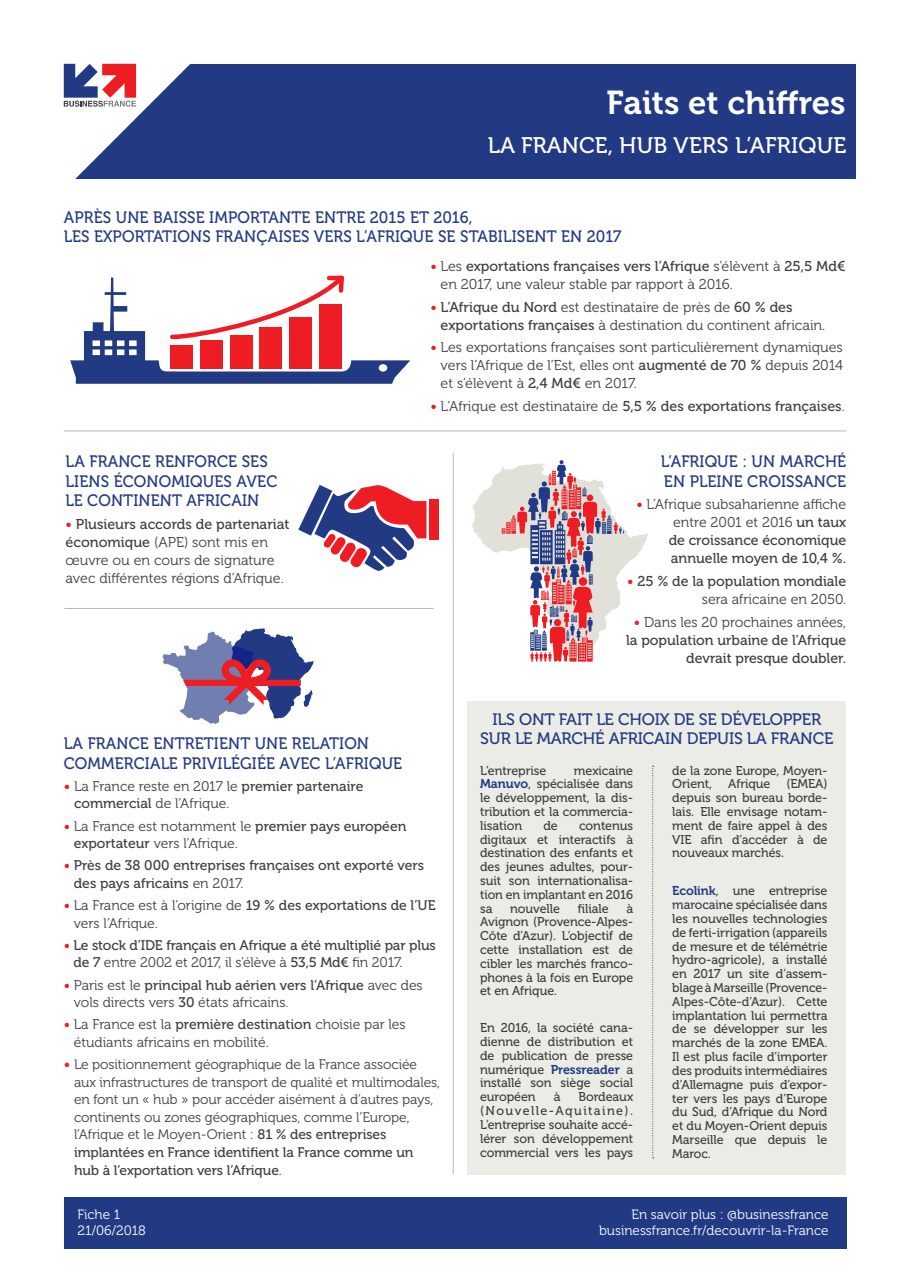
<style>
.page{position:relative;width:910px;height:1280px;background:#fff}
.page>*{position:absolute;margin:0;border:0;box-sizing:border-box;transform-origin:0 0}
.t1{font:33px "Museo 700";color:#fff}
._01_Accroche{font:22.5px "Museo 500";letter-spacing:.01em;color:#fff}
.t2{font:16.5px/19.5px "Museo 500";letter-spacing:.01em;color:#223a84;scale:.95 1}
.t3{font:16.5px/19.5px "Museo 500";letter-spacing:-.01em;color:#223a84;text-align:center}
.t4{font:14.25px/18px "Museo 300";color:#3e3e3f}
.t5{font:14.25px/18px "Museo 500";color:#3e3e3f;text-align:right}
.t6{font:13.95px/17.5px "Museo 300";color:#3e3e3f}
.t7{font:13.95px/17.5px "Museo 500";letter-spacing:-.005em;color:#3e3e3f}
.t8{font:13.8px/17.5px "Museo 300";letter-spacing:-.005em;color:#3e3e3f}
.t9{font:13.5px "Museo 300";color:#fff}
.t10{font:12.75px/13.8px "Museo 500";letter-spacing:-.005em;color:#3e3e3f;text-align:justify}
.s1{font-family:"Museo 500";color:#ee1d23}
.s2{font-family:"Museo 500"}
.s3{color:#ee1d23}
.s4{font-family:"Museo 300"}
.s5{font-family:"Museo 500";font-size:14.25px;color:#ee1d23}
.s6{font-family:"Museo 700";color:#223a84}
</style>
<div class="page">
<hr style="left:453px;top:453px;width:1px;height:721px;background:#bbb5bb">
<hr style="left:64px;top:431px;width:782px;height:1px;background:#bbb5bb">
<svg style="left:70px;top:275px;width:340px;height:109px"></svg>
<hr style="left:64px;top:608px;width:370px;height:1px;background:#bbb5bb">
<div style="left:429px;top:499px;width:10px;height:41px;background:#ee1d23"></div>
<svg style="left:298px;top:485px;width:128px;height:86px"></svg>
<svg style="left:472px;top:460px;width:175px;height:202px"></svg>
<svg style="left:163px;top:628px;width:150px;height:96px"></svg>
<div style="left:468px;top:701px;width:378px;height:473px;background:#ecece6"></div>
<svg style="left:652px;top:766px;width:2px;height:392px"></svg>
<div style="left:64px;top:64px;width:791px;height:115px;background:#223a84"></div>
<svg style="left:63px;top:63px;width:127px;height:116px"></svg>
<div style="left:64px;top:1197px;width:782px;height:51px;background:#223a84"></div>
<p class="t1" style="left:607px;top:84px;width:240px">Faits et chiffres</p>
<p class="_01_Accroche" style="left:488px;top:133px;width:360px">LA FRANCE, HUB VERS L’AFRIQUE</p>
<p class="t2" style="left:64px;top:208px;width:589px;line-height:18.8px">APRÈS UNE BAISSE IMPORTANTE ENTRE 2015 ET 2016,<br>LES EXPORTATIONS FRANÇAISES VERS L’AFRIQUE SE STABILISENT EN 2017</p>
<p class="t4" style="left:441px;top:258px;width:406px;text-indent:-10px"><span class="s1">•</span> Les <span class="s2">exportations françaises vers l’Afrique</span> s’élèvent à <span class="s2">25,5 Md€ </span>en 2017, une valeur stable par rapport à 2016.</p>
<p class="t4" style="left:441px;top:298px;width:386px;text-indent:-10px"><span class="s1">•</span> <span class="s2">L’Afrique du Nord</span> est destinataire de près de <span class="s2">60 % des exportations françaises</span> à destination du continent africain.</p>
<p class="t4" style="left:441px;top:339px;width:404px;text-align:justify;text-indent:-10px"><span class="s1">•</span> Les exportations françaises sont particulièrement dynamiques vers l’Afrique de l’Est, elles ont <span class="s2">augmenté de 70 %</span> depuis 2014 et s’élèvent à <span class="s2">2,4 Md€</span> en 2017.</p>
<p class="t5" style="left:430px;top:397px;width:416px"><span class="s3">•</span> <span class="s4">L’Afrique est destinataire de</span> 5,5 % des exportations françaises<span class="s4">.</span></p>
<p class="t2" style="left:661px;top:452px;width:197px">L’AFRIQUE : UN MARCHÉ<br>EN PLEINE CROISSANCE</p>
<p class="t5" style="left:636px;top:496px;width:211px"><span class="s3">•</span> <span class="s4">L’Afrique subsaharienne affiche entre 2001 et 2016</span> un taux<br>de croissance économique annuelle moyen de 10,4 %.</p>
<p class="t5" style="left:627px;top:572px;width:221px"><span class="s3">•</span> 25 % de la population mondiale <span class="s4">sera africaine en 2050.</span></p>
<p class="t5" style="left:626px;top:613px;width:222px"><span class="s3">•</span> <span class="s4">Dans les 20 prochaines années, </span>la population urbaine de l’Afrique devrait presque doubler.</p>
<p class="t2" style="left:66px;top:452px;width:224px">LA FRANCE RENFORCE SES<br>LIENS ÉCONOMIQUES AVEC<br>LE CONTINENT AFRICAIN</p>
<p class="t4" style="left:66px;top:515px;width:225px"><span class="s1">•</span> <span class="s2">Plusieurs accords de partenariat économique</span> (APE) sont mis en œuvre ou en cours de signature avec différentes régions d’Afrique.</p>
<p class="t2" style="left:64px;top:734px;width:358px">LA FRANCE ENTRETIENT UNE RELATION<br>COMMERCIALE PRIVILÉGIÉE AVEC L’AFRIQUE</p>
<p class="t6" style="left:74px;top:777px;width:291px;text-indent:-10px"><span class="s5">•</span> La France reste en 2017 le <span class="s2">premier partenaire commercial</span> de l’Afrique.</p>
<p class="t6" style="left:74px;top:817px;width:334px;text-indent:-10px"><span class="s1">•</span> La France est notamment le <span class="s2">premier pays européen exportateur</span> vers l’Afrique.</p>
<p class="t7" style="left:74px;top:857px;width:352px;text-indent:-10px"><span class="s3">•</span> Près de 38 000 entreprises françaises ont exporté vers des pays africains <span class="s4">en 2017.</span></p>
<p class="t6" style="left:74px;top:897px;width:363px;text-indent:-10px"><span class="s1">•</span> La France est à l’origine de <span class="s2">19 % des exportations de l’UE </span>vers l’Afrique.</p>
<p class="t7" style="left:74px;top:936px;width:364px;text-indent:-10px"><span class="s3">•</span> Le stock d’IDE français en Afrique a été multiplié par plus de 7 <span class="s4">entre 2002 et 2017, il s’élève à</span> 53,5 Md€ <span class="s4">fin 2017.</span></p>
<p class="t6" style="left:74px;top:976px;width:350px;text-indent:-10px"><span class="s1">•</span> Paris est le <span class="s2">principal hub aérien vers l’Afrique</span> avec des vols directs vers <span class="s2">30</span> états africains.</p>
<p class="t6" style="left:74px;top:1016px;width:333px;text-indent:-10px"><span class="s1">•</span> La France est la <span class="s2">première destination</span> choisie par les étudiants africains en mobilité.</p>
<p class="t8" style="left:74px;top:1056px;width:368px;text-indent:-10px"><span class="s5">•</span> Le positionnement géographique de la France associée aux infrastructures de transport de qualité et multimodales, en font un « hub » pour accéder aisément à d’autres pays, continents ou zones géographiques, comme l’Europe, l’Afrique et le Moyen-Orient : <span class="s2">81 % des entreprises implantées en France identifient la France comme un hub à l’exportation vers l’Afrique</span>.</p>
<p class="t9" style="left:77px;top:1207px;width:44px">Fiche 1</p>
<p class="t9" style="left:77px;top:1223px;width:70px">21/06/2018</p>
<p class="t3" style="left:480px;top:709px;width:355px">ILS ONT FAIT LE CHOIX DE SE DÉVELOPPER<br>SUR LE MARCHÉ AFRICAIN DEPUIS LA FRANCE</p>
<p class="t10" style="left:672px;top:763px;width:157px">de la zone Europe, Moyen-Orient, Afrique (EMEA) depuis son bureau borde&shy;lais. Elle envisage notam&shy;ment de faire appel à des VIE afin d’accéder à de nouveaux marchés.</p>
<p class="t10" style="left:672px;top:884px;width:157px"><span class="s6">Ecolink</span>, une entreprise marocaine spécialisée dans les nouvelles technologies de ferti-irrigation (appareils de mesure et de télémétrie hydro-agricole), a installé en 2017 un site d’assem&shy;blage à Marseille (Provence-Alpes-Côte-d’Azur). Cette implantation lui permettra de se développer sur les marchés de la zone EMEA.<br>Il est plus facile d’importer des produits intermédiaires d’Allemagne puis d’expor&shy;ter vers les pays d’Europe du Sud, d’Afrique du Nord et du Moyen-Orient depuis Marseille que depuis le Maroc.</p>
<p class="t10" style="left:480px;top:763px;width:68px">L’entreprise</p>
<p class="t10" style="left:480px;top:763px;width:155px;text-indent:94px">mexicaine <span class="s6">Manuvo</span>, spécialisée dans le développement, la dis&shy;tribution et la commercia&shy;lisation</p>
<p class="t10" style="left:543px;top:819px;width:16px">de</p>
<p class="t10" style="left:480px;top:819px;width:155px;text-indent:99px">contenus digitaux et interactifs à destination des enfants et des jeunes adultes, pour&shy;suit son internationalisa&shy;tion en implantant en 2016 sa</p>
<p class="t10" style="left:510px;top:901px;width:51px">nouvelle</p>
<p class="t10" style="left:578px;top:901px;width:32px">filiale</p>
<p class="t10" style="left:480px;top:901px;width:155px;text-indent:146px">à Avignon (Provence-Alpes-Côte d’Azur). L’objectif de cette installation est de cibler les marchés franco&shy;phones à la fois en Europe et en Afrique.</p>
<p class="t10" style="left:480px;top:1021px;width:155px">En 2016, la société cana&shy;dienne de distribution et de publication de presse numérique <span class="s6">Pressreader</span> a installé son siège social européen</p>
<p class="t10" style="left:480px;top:1090px;width:155px;text-indent:98px">Bordeaux (Nouvelle-Aquitaine).<br>L’entreprise souhaite accé&shy;lérer son développement commercial vers les pays</p>
<p class="t10" style="left:554px;top:1090px;width:8px">à</p>
<p class="t9" style="left:632px;top:1207px;width:198px">En savoir plus : @businessfrance</p>
<p class="t9" style="left:599px;top:1223px;width:231px">businessfrance.fr/decouvrir-la-France</p>
</div>
